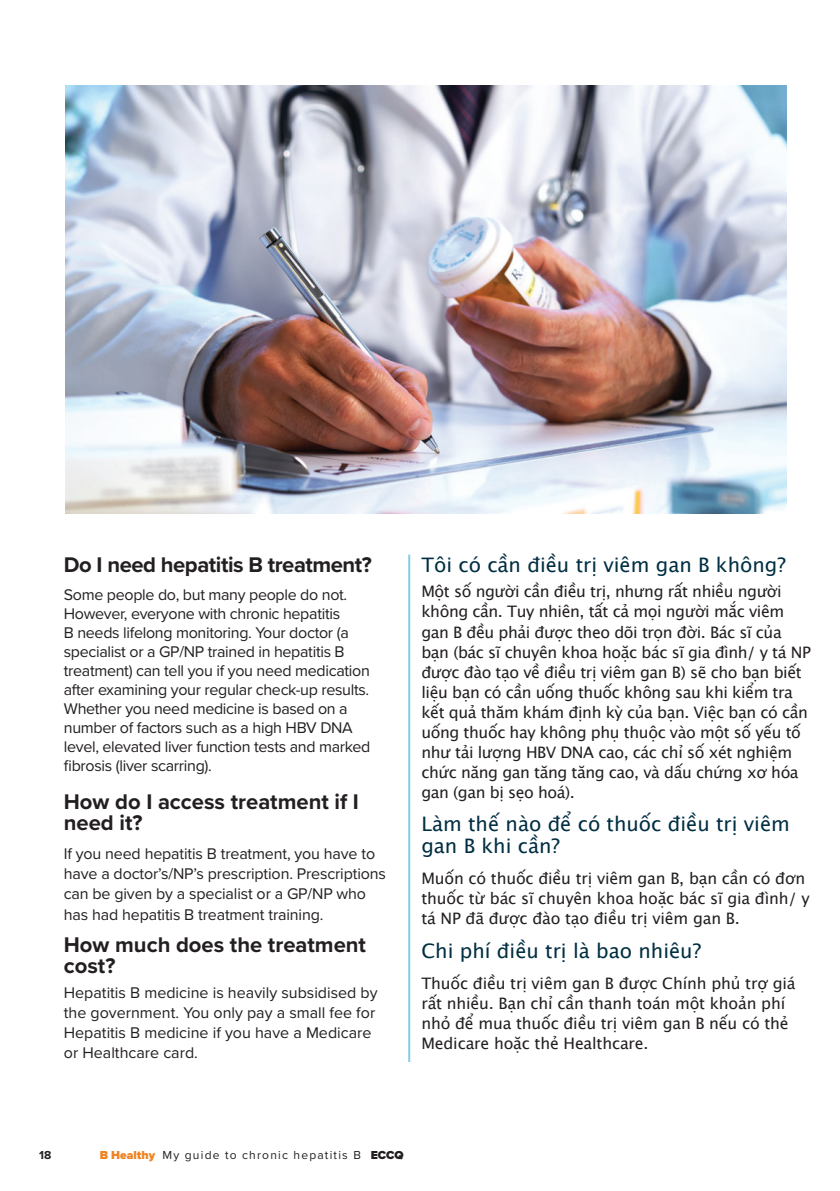
<style>
.page{position:relative;width:840px;height:1191px;background:#fff}
.page>*{position:absolute;margin:0;border:0;box-sizing:border-box;transform-origin:0 0}
.t1{font:700 22px/21.4px "Proxima Nova";color:#231f20}
.t2{font:700 22px "Proxima Nova";letter-spacing:-.02em;color:#231f20}
.t3{font:20px/22px "Lucida Grande";color:#002e42}
.t4{font:16px/19px "Proxima Nova";letter-spacing:-.02em;color:#231f20}
.t5{font:16px/20px "Proxima Nova";color:#231f20}
.t6{font:15.8px/20px "Lucida Grande";letter-spacing:-.025em;color:#231f20}
.t7{font:12px "Proxima Nova";letter-spacing:.1em;color:#231f20}
.t8{font:700 12px "Proxima Nova";color:#231f20}
.s1{font-weight:900;color:#ef8322}
.s2{font-weight:900}
</style>
<div class="page">
<img style="left:66px;top:85px;width:719px;height:428px">
<hr style="left:408px;top:554px;width:2px;height:508px;background:#85cceb">
<p class="t2" style="left:64px;top:548px;width:309px">Do I need hepatitis B treatment?</p>
<p class="t4" style="left:64px;top:584px;width:308px">Some people do, but many people do not.<br>However, everyone with chronic hepatitis<br>B needs lifelong monitoring. Your doctor (a specialist or a GP/NP trained in hepatitis B treatment) can tell you if you need medication after examining your regular check-up results.<br>Whether you need medicine is based on a number of factors such as a high HBV DNA level, elevated liver function tests and marked fibrosis (liver scarring).</p>
<p class="t1" style="left:64px;top:790px;width:296px">How do I access treatment if I need it?</p>
<p class="t4" style="left:64px;top:842px;width:323px;line-height:20.4px">If you need hepatitis B treatment, you have to have a doctor’s/NP’s prescription. Prescriptions can be given by a specialist or a GP/NP who has had hepatitis B treatment training.</p>
<p class="t1" style="left:64px;top:933px;width:303px">How much does the treatment cost?</p>
<p class="t5" style="left:64px;top:982px;width:315px">Hepatitis B medicine is heavily subsidised by the government. You only pay a small fee for Hepatitis B medicine if you have a Medicare or Healthcare card.</p>
<p class="t3" style="left:421px;top:554px;width:365px">Tôi có cần điều trị viêm gan B không?</p>
<p class="t6" style="left:421px;top:582px;width:390px">Một số người cần điều trị, nhưng rất nhiều người không cần. Tuy nhiên, tất cả mọi người mắc viêm gan B đều phải được theo dõi trọn đời. Bác sĩ của bạn (bác sĩ chuyên khoa hoặc bác sĩ gia đình/ y tá NP được đào tạo về điều trị viêm gan B) sẽ cho bạn biết liệu bạn có cần uống thuốc không sau khi kiểm tra kết quả thăm khám định kỳ của bạn. Việc bạn có cần uống thuốc hay không phụ thuộc vào một số yếu tố như tải lượng HBV DNA cao, các chỉ số xét nghiệm chức năng gan tăng tăng cao, và dấu chứng xơ hóa gan (gan bị sẹo hoá).</p>
<p class="t3" style="left:421px;top:813px;width:370px">Làm thế nào để có thuốc điều trị viêm gan B khi cần?</p>
<p class="t6" style="left:421px;top:868px;width:389px">Muốn có thuốc điều trị viêm gan B, bạn cần có đơn thuốc từ bác sĩ chuyên khoa hoặc bác sĩ gia đình/ y tá NP đã được đào tạo điều trị viêm gan B.</p>
<p class="t3" style="left:421px;top:939px;width:281px">Chi phí điều trị là bao nhiêu?</p>
<p class="t6" style="left:421px;top:973px;width:375px">Thuốc điều trị viêm gan B được Chính phủ trợ giá rất nhiều. Bạn chỉ cần thanh toán một khoản phí nhỏ để mua thuốc điều trị viêm gan B nếu có thẻ Medicare hoặc thẻ Healthcare.</p>
<p class="t8" style="left:39px;top:1146px;width:14px">18</p>
<p class="t7" style="left:100px;top:1146px;width:305px"><span class="s1">B Healthy</span> My guide to chronic hepatitis B <span class="s2">ECCQ</span></p>
</div>
